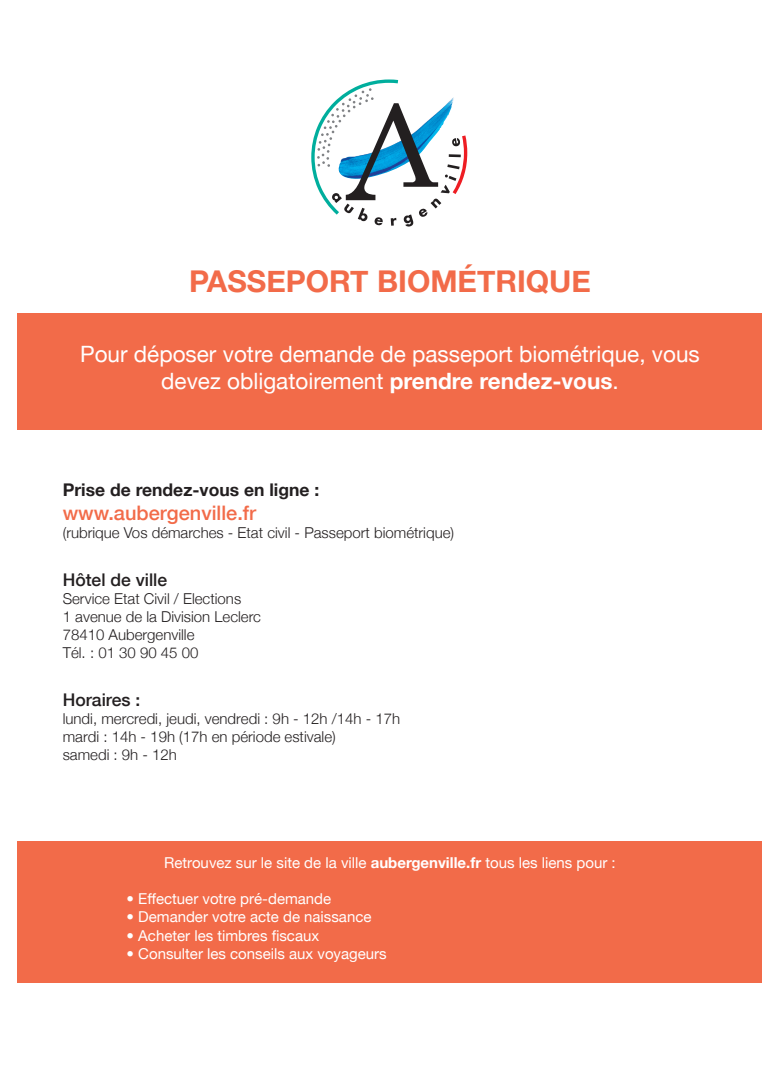
<style>
.page{position:relative;width:780px;height:1088px;background:#fff}
.page>*{position:absolute;margin:0;border:0;box-sizing:border-box;transform-origin:0 0}
.t1{font:700 30px "Helvetica Neue";color:#f26b49}
.t2{font:22.5px/27px "Helvetica Neue";color:#fff;text-align:center}
.t3{font:500 20px "Helvetica Neue";color:#f26b49}
.t4{font:700 17.5px "Helvetica Neue";color:#231f20}
.t5{font:500 17.5px "Helvetica Neue";color:#231f20}
.t6{font:300 15px/18px "Helvetica Neue";color:#231f20}
.t7{font:15px "Helvetica Neue";color:#fff}
.s1{font-weight:700}
</style>
<div class="page">
<div style="left:18px;top:842px;width:744px;height:141px;background:#f26b49"></div>
<svg style="left:311px;top:79px;width:156px;height:148px"></svg>
<div style="left:18px;top:314px;width:744px;height:116px;background:#f26b49"></div>
<h1 class="t1" style="left:189px;top:255px;width:403px">PASSEPORT BIOMÉTRIQUE</h1>
<h2 class="t2" style="left:80px;top:338px;width:621px">Pour déposer votre demande de passeport biométrique, vous devez obligatoirement <span class="s1">prendre rendez-vous</span>.</h2>
<p class="t4" style="left:63px;top:474px;width:258px">Prise de rendez-vous en ligne :</p>
<h3 class="t3" style="left:63px;top:497px;width:195px">www.aubergenville.fr</h3>
<p class="t6" style="left:63px;top:523px;width:393px">(rubrique Vos démarches - Etat civil - Passeport biométrique)</p>
<p class="t5" style="left:63px;top:566px;width:106px">Hôtel de ville</p>
<p class="t6" style="left:63px;top:589px;width:200px">Service Etat Civil / Elections<br>1 avenue de la Division Leclerc<br>78410 Aubergenville<br>Tél. : 01 30 90 45 00</p>
<p class="t5" style="left:63px;top:686px;width:79px">Horaires :</p>
<p class="t6" style="left:63px;top:709px;width:339px">lundi, mercredi, jeudi, vendredi : 9h - 12h /14h - 17h mardi : 14h - 19h (17h en période estivale)<br>samedi : 9h - 12h</p>
<p class="t7" style="left:164px;top:850px;width:453px">Retrouvez sur le site de la ville <span class="s1">aubergenville.fr</span> tous les liens pour :</p>
<p class="t7" style="left:126px;top:886px;width:206px">• Effectuer votre pré-demande</p>
<p class="t7" style="left:126px;top:904px;width:246px">• Demander votre acte de naissance</p>
<p class="t7" style="left:126px;top:922px;width:194px">• Acheter les timbres fiscaux</p>
<p class="t7" style="left:126px;top:940px;width:262px">• Consulter les conseils aux voyageurs</p>
</div>
